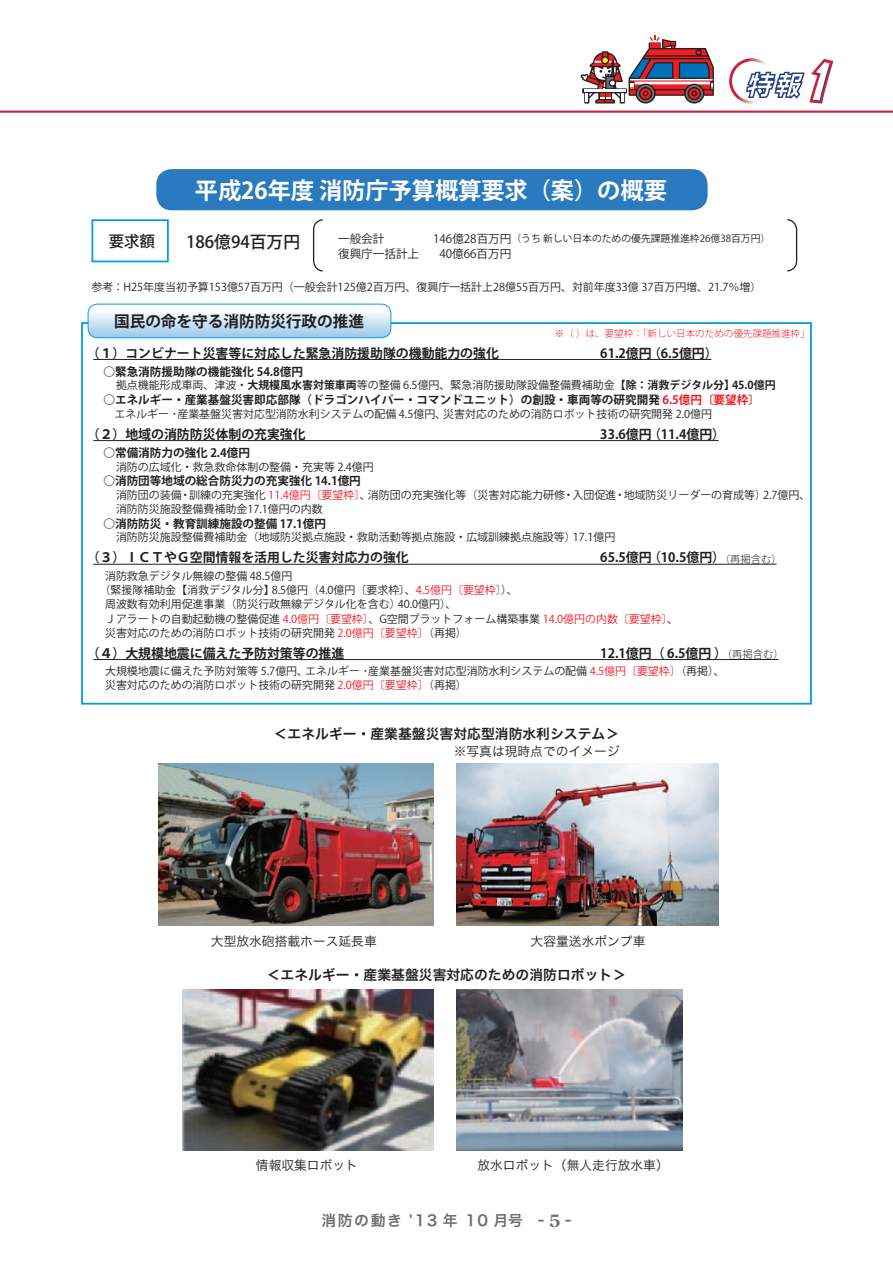
<style>
.page{position:relative;width:893px;height:1263px;background:#fff}
.page>*{position:absolute;margin:0;border:0;box-sizing:border-box;transform-origin:0 0}
.t1{font:700 23.25px "Koz Go Std";color:#fff}
.t2{font:500 16.8px "Koz Go Std";color:#231f20}
.t3{font:700 15.6px "Koz Go Std";color:#231f20}
.t4{font:500 15.45px "Koz Go Std";color:#231f20}
.t5{font:14.85px "Hira Kaku Pro W6";letter-spacing:.1em;color:#6c6d70}
.t6{font:13.8px "Hira Kaku Pro N W6";color:#231f20}
.t7{font:700 12.9px "Koz Go Std";color:#231f20}
.t8{font:12.75px "Hira Kaku Pro N W3";color:#231f20}
.t9{font:700 11.55px "Koz Go Std";color:#231f20}
.t10{font:11.55px "Koz Go Std";color:#231f20}
.t11{font:10.95px/14.1px "Koz Go Std";color:#231f20}
.t12{font:9.75px "Koz Go Std";color:#231f20}
.t13{font:300 9.6px "Koz Go Std";color:#ee1d23}
.s1{font-size:11.55px}
.s2{font-weight:700}
.s3{color:#ee1d23}
.s4{font-weight:300;font-size:10.35px}
.s5{font-family:"Century Old Style Std";font-weight:700;font-size:16.95px}
</style>
<div class="page">
<svg style="left:580px;top:36px;width:134px;height:68px"></svg>
<img style="left:158px;top:763px;width:276px;height:163px">
<img style="left:182px;top:989px;width:252px;height:162px">
<img style="left:456px;top:763px;width:262px;height:163px">
<img style="left:456px;top:989px;width:226px;height:162px">
<div style="left:91px;top:219px;width:78px;height:43px;border:2px solid #069edb"></div>
<hr style="left:93px;top:359px;width:618px;height:1px;background:#231f20">
<hr style="left:93px;top:440px;width:626px;height:1px;background:#231f20">
<hr style="left:93px;top:564px;width:632px;height:1px;background:#231f20">
<hr style="left:725px;top:564px;width:52px;height:1px;background:#231f20">
<hr style="left:93px;top:659px;width:634px;height:1px;background:#231f20">
<hr style="left:727px;top:659px;width:51px;height:1px;background:#231f20">
<div style="left:81px;top:322px;width:731px;height:383px;border:2px solid #069edb"></div>
<div style="left:156px;top:169px;width:552px;height:41px;background:#2a7abf;border-radius:15px"></div>
<svg style="left:88px;top:304px;width:303px;height:34px"></svg>
<div style="left:88px;top:304px;width:303px;height:34px;border:1px solid #069edb;border-radius:10px"></div>
<svg style="left:313px;top:219px;width:485px;height:53px"></svg>
<hr style="left:0;top:111px;width:893px;height:2px;background:#c8233f">
<svg style="left:729px;top:58px;width:104px;height:46px"></svg>
<p class="t1" style="left:195px;top:175px;width:473px">平成26年度消防庁予算概算要求（案）の概要</p>
<p class="t4" style="left:109px;top:231px;width:48px">要求額</p>
<p class="t2" style="left:186px;top:231px;width:116px">186億94百万円</p>
<p class="t10" style="left:338px;top:231px;width:48px">一般会計</p>
<p class="t12" style="left:433px;top:232px;width:339px"><span class="s1">146億28百万円</span>（うち新しい日本のための優先課題推進枠26億38百万円）</p>
<p class="t10" style="left:338px;top:247px;width:83px">復興庁一括計上</p>
<p class="t10" style="left:439px;top:247px;width:73px">40億66百万円</p>
<p class="t11" style="left:91px;top:281px;width:671px">参考：H25年度当初予算153億57百万円（一般会計125億2百万円、復興庁一括計上28億55百万円、対前年度33億 37百万円増、21.7％増）</p>
<p class="t3" style="left:114px;top:311px;width:251px">国民の命を守る消防防災行政の推進</p>
<p class="t13" style="left:555px;top:328px;width:256px">※（ ）は、要望枠：「新しい日本のための優先課題推進枠」</p>
<p class="t7" style="left:87px;top:344px;width:414px">（１）コンビナート災害等に対応した緊急消防援助隊の機動能力の強化</p>
<p class="t7" style="left:600px;top:344px;width:119px">61.2億円（6.5億円）</p>
<p class="t9" style="left:104px;top:364px;width:201px">○緊急消防援助隊の機能強化 54.8億円</p>
<p class="t11" style="left:105px;top:379px;width:672px">　拠点機能形成車両、津波・<span class="s2">大規模風水害対策車両</span>等の整備 6.5億円、緊急消防援助隊設備整備費補助金<span class="s2">【除：消救デジタル分】45.0億円</span></p>
<p class="t9" style="left:104px;top:392px;width:658px">○エネルギー・産業基盤災害即応部隊（ドラゴンハイパー・コマンドユニット）の創設・車両等の研究開発 <span class="s3">6.5億円〔要望枠〕</span></p>
<p class="t11" style="left:104px;top:407px;width:610px">　エネルギー･産業基盤災害対応型消防水利システムの配備 4.5億円、災害対応のための消防ロボット技術の研究開発 2.0億円</p>
<p class="t7" style="left:87px;top:426px;width:220px">（２）地域の消防防災体制の充実強化</p>
<p class="t7" style="left:600px;top:426px;width:126px">33.6億円（11.4億円）</p>
<p class="t9" style="left:104px;top:445px;width:148px">○常備消防力の強化 2.4億円</p>
<p class="t11" style="left:105px;top:460px;width:270px">　消防の広域化・救急救命体制の整備・充実等 2.4億円</p>
<p class="t9" style="left:104px;top:474px;width:259px">○消防団等地域の総合防災力の充実強化 14.1億円</p>
<p class="t11" style="left:105px;top:488px;width:707px">　消防団の装備・訓練の充実強化 <span class="s3">11.4億円〔要望枠〕</span>、消防団の充実強化等（災害対応能力研修・入団促進・地域防災リーダーの育成等）2.7億円、　消防防災施設整備費補助金17.1億円の内数</p>
<p class="t9" style="left:104px;top:516px;width:224px">○消防防災・教育訓練施設の整備 17.1億円</p>
<p class="t11" style="left:105px;top:531px;width:512px">　消防防災施設整備費補助金（地域防災拠点施設・救助活動等拠点施設・広域訓練拠点施設等）17.1億円</p>
<p class="t7" style="left:87px;top:549px;width:323px">（３）ＩＣＴやＧ空間情報を活用した災害対応力の強化</p>
<p class="t7" style="left:600px;top:549px;width:183px">65.5億円（10.5億円）<span class="s4">（再掲含む）</span></p>
<p class="t11" style="left:105px;top:569px;width:189px">消防救急デジタル無線の整備 48.5億円</p>
<p class="t11" style="left:100px;top:583px;width:420px">（緊援隊補助金【消救デジタル分】8.5億円（4.0億円〔要求枠〕、<span class="s3">4.5億円〔要望枠〕</span>）、</p>
<p class="t11" style="left:105px;top:598px;width:353px">周波数有効利用促進事業（防災行政無線デジタル化を含む）40.0億円）、</p>
<p class="t11" style="left:105px;top:612px;width:575px">Ｊアラートの自動起動機の整備促進 <span class="s3">4.0億円〔要望枠〕</span>、G空間プラットフォーム構築事業 <span class="s3">14.0億円の内数〔要望枠〕</span>、</p>
<p class="t11" style="left:105px;top:626px;width:363px">災害対応のための消防ロボット技術の研究開発 <span class="s3">2.0億円〔要望枠〕</span>（再掲）</p>
<p class="t7" style="left:87px;top:645px;width:259px">（４）大規模地震に備えた予防対策等の推進</p>
<p class="t7" style="left:600px;top:645px;width:185px">12.1億円（ 6.5億円）<span class="s4">（再掲含む）</span></p>
<p class="t11" style="left:105px;top:665px;width:621px">大規模地震に備えた予防対策等 5.7億円、エネルギー･産業基盤災害対応型消防水利システムの配備 <span class="s3">4.5億円〔要望枠〕</span>（再掲）、災害対応のための消防ロボット技術の研究開発 <span class="s3">2.0億円〔要望枠〕</span>（再掲）</p>
<p class="t6" style="left:274px;top:722px;width:347px">＜エネルギー・産業基盤災害対応型消防水利システム＞</p>
<p class="t8" style="left:211px;top:929px;width:167px">大型放水砲搭載ホース延長車</p>
<p class="t8" style="left:454px;top:740px;width:167px">※写真は現時点でのイメージ</p>
<p class="t8" style="left:531px;top:929px;width:116px">大容量送水ポンプ車</p>
<p class="t6" style="left:267px;top:963px;width:361px">＜エネルギー・産業基盤災害対応のための消防ロボット＞</p>
<p class="t8" style="left:256px;top:1154px;width:104px">情報収集ロボット</p>
<p class="t8" style="left:477px;top:1154px;width:193px">放水ロボット（無人走行放水車）</p>
<p class="t5" style="left:322px;top:1207px;width:251px">消防の動き '13 年 10 月号 - <span class="s5">5</span> -</p>
</div>
